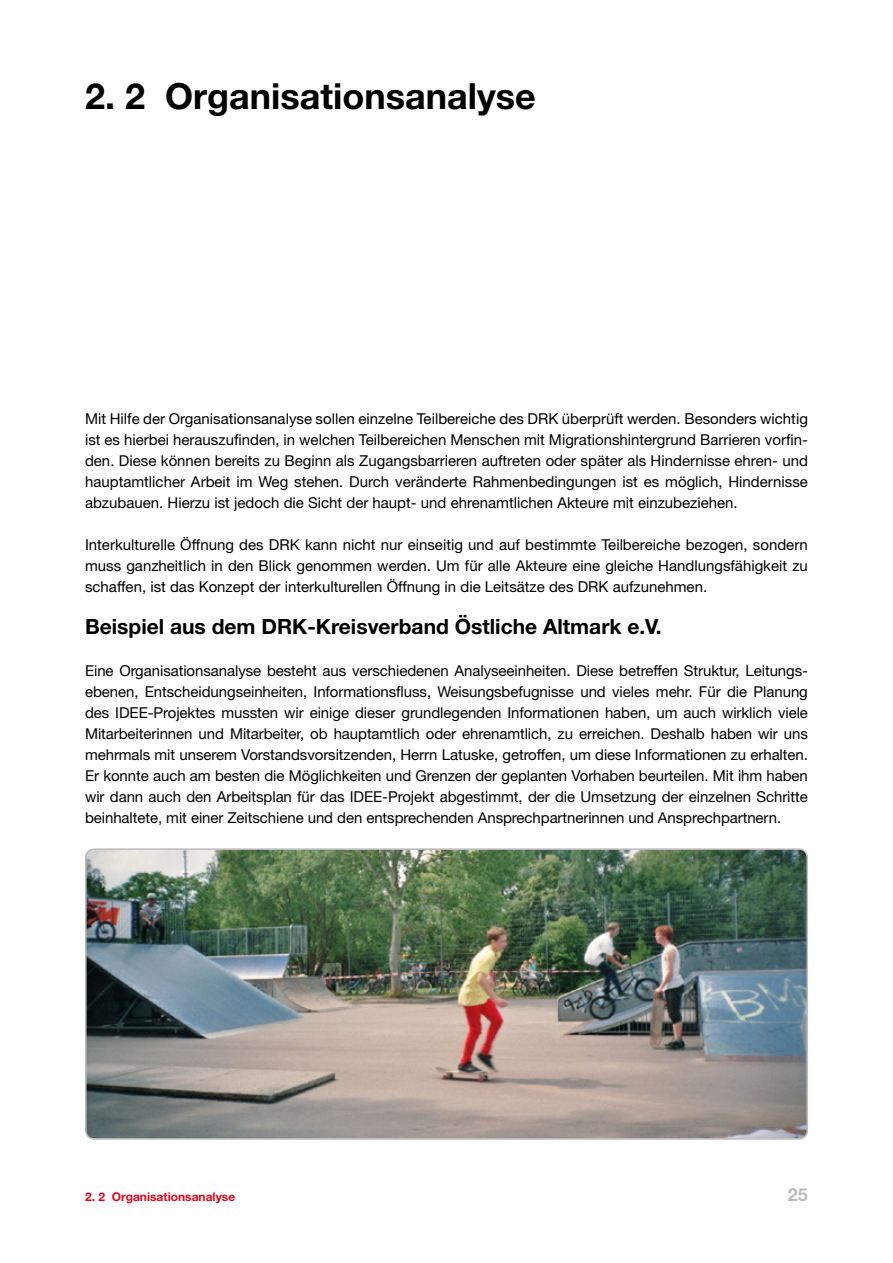
<style>
.page{position:relative;width:893px;height:1263px;background:#fff}
.page>*{position:absolute;margin:0;border:0;box-sizing:border-box;transform-origin:0 0}
.t1{font:700 36px "Helvetica Neue LT Std";color:#000}
.t2{font:700 21px "Helvetica Neue LT Std";color:#000}
.t3{font:700 18px "Helvetica Neue LT Std";color:#bcbcbc}
.t4{font:15px/21px "Helvetica Neue LT Std";color:#000;text-align:justify}
.t5{font:700 12px "Helvetica Neue LT Std";color:#e3051b}
</style>
<div class="page">
<img style="left:88px;top:851px;width:717px;height:286px">
<div style="left:85px;top:848px;width:723px;height:292px;border:2px solid #bcbcbc;border-radius:9px"></div>
<h1 class="t1" style="left:85px;top:74px;width:452px">2. 2 Organisationsanalyse</h1>
<p class="t4" style="left:85px;top:408px;width:724px">Mit Hilfe der Organisationsanalyse sollen einzelne Teilbereiche des DRK überprüft werden. Besonders wichtig ist es hierbei herauszufinden, in welchen Teilbereichen Menschen mit Migrationshintergrund Barrieren vorfin&shy;den. Diese können bereits zu Beginn als Zugangsbarrieren auftreten oder später als Hindernisse ehren- und hauptamtlicher Arbeit im Weg stehen. Durch veränderte Rahmenbedingungen ist es möglich, Hindernisse abzubauen. Hierzu ist jedoch die Sicht der haupt- und ehrenamtlichen Akteure mit einzubeziehen.</p>
<p class="t4" style="left:85px;top:534px;width:724px">Interkulturelle Öffnung des DRK kann nicht nur einseitig und auf bestimmte Teilbereiche bezogen, sondern muss ganzheitlich in den Blick genommen werden. Um für alle Akteure eine gleiche Handlungsfähigkeit zu schaffen, ist das Konzept der interkulturellen Öffnung in die Leitsätze des DRK aufzunehmen.</p>
<h2 class="t2" style="left:85px;top:614px;width:578px">Beispiel aus dem DRK-Kreisverband Östliche Altmark e.V.</h2>
<p class="t4" style="left:85px;top:660px;width:724px">Eine Organisationsanalyse besteht aus verschiedenen Analyseeinheiten. Diese betreffen Struktur, Leitungs&shy;ebenen, Entscheidungseinheiten, Informationsfluss, Weisungsbefugnisse und vieles mehr. Für die Planung des IDEE-Projektes mussten wir einige dieser grundlegenden Informationen haben, um auch wirklich viele Mitarbeiterinnen und Mitarbeiter, ob hauptamtlich oder ehrenamtlich, zu erreichen. Deshalb haben wir uns mehrmals mit unserem Vorstandsvorsitzenden, Herrn Latuske, getroffen, um diese Informationen zu erhalten.<br>Er konnte auch am besten die Möglichkeiten und Grenzen der geplanten Vorhaben beurteilen. Mit ihm haben wir dann auch den Arbeitsplan für das IDEE-Projekt abgestimmt, der die Umsetzung der einzelnen Schritte beinhaltete, mit einer Zeitschiene und den entsprechenden Ansprechpartnerinnen und Ansprechpartnern.</p>
<p class="t5" style="left:85px;top:1190px;width:152px">2. 2 Organisationsanalyse</p>
<p class="t3" style="left:788px;top:1184px;width:22px">25</p>
</div>
